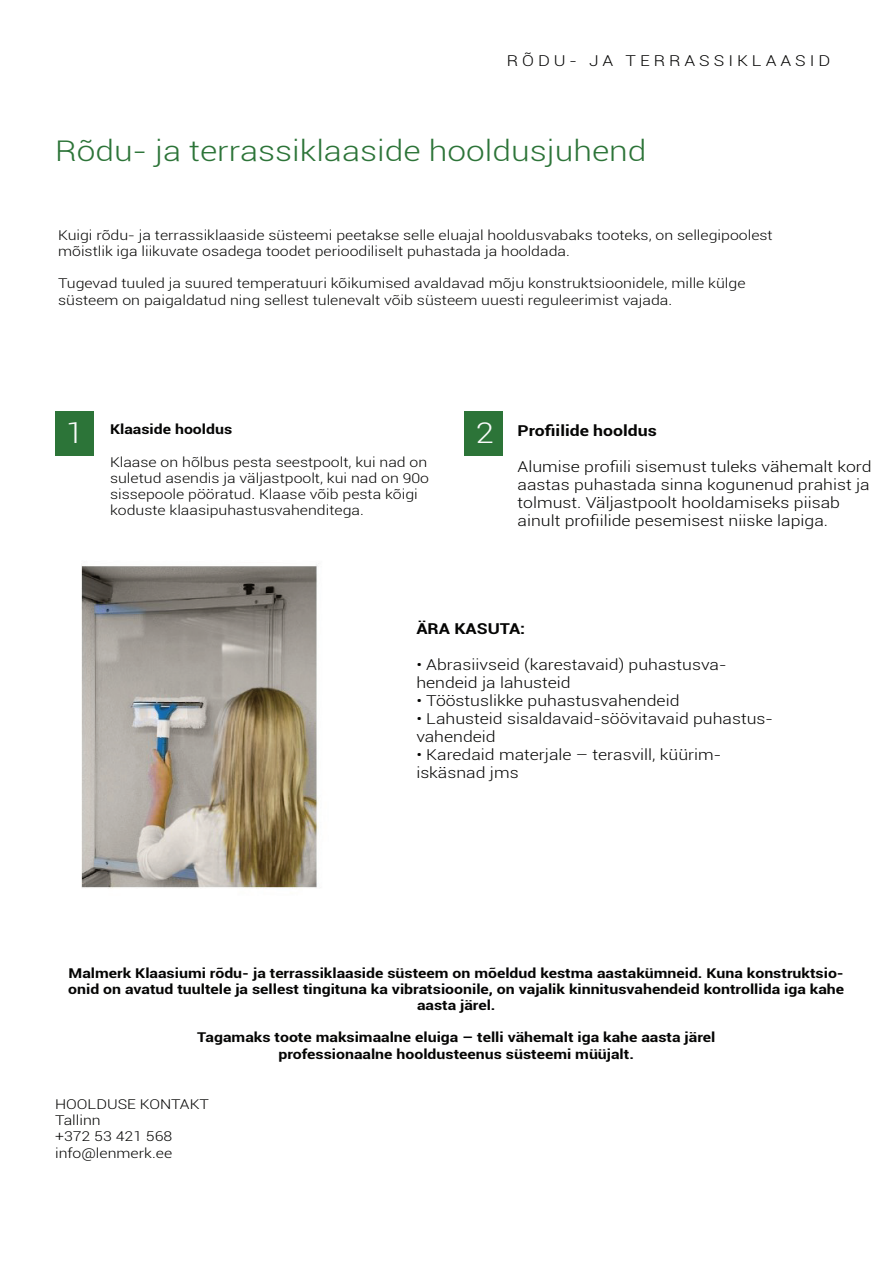
<style>
.page{position:relative;width:893px;height:1263px;background:#fff}
.page>*{position:absolute;margin:0;border:0;box-sizing:border-box;transform-origin:0 0}
.t1{font:300 28.5px "Roboto";color:#2c7438;scale:1.18 1}
.t2{font:300 28.5px "Roboto";color:#fafbfb;scale:1.18 1}
.t3{font:300 15px/18px "Roboto";color:#050504;scale:1.18 1}
.t4{font:700 15px "Roboto";color:#050504;scale:1.18 1}
.t5{font:300 15px "Roboto";letter-spacing:.225em;color:#050504;scale:1.18 1}
.t6{font:300 13.5px/16.2px "Roboto";color:#050504;scale:1.18 1}
.t7{font:700 13.5px/16.2px "Roboto";color:#050504;text-align:center;scale:1.18 1}
</style>
<div class="page">
<img style="left:81px;top:565px;width:238px;height:324px">
<div style="left:55px;top:411px;width:38px;height:44px;background:#2c7438"></div>
<div style="left:465px;top:411px;width:38px;height:44px;background:#2c7438"></div>
<p class="t5" style="left:507px;top:50px;width:276px">RÕDU- JA TERRASSIKLAASID</p>
<h1 class="t1" style="left:55px;top:131px;width:503px">Rõdu- ja terrassiklaaside hooldusjuhend</h1>
<p class="t6" style="left:58px;top:226px;width:607px">Kuigi rõdu- ja terrassiklaaside süsteemi peetakse selle eluajal hooldusvabaks tooteks, on sellegipoolest mõistlik iga liikuvate osadega toodet perioodiliselt puhastada ja hooldada.</p>
<p class="t6" style="left:58px;top:275px;width:584px">Tugevad tuuled ja suured temperatuuri kõikumised avaldavad mõju konstruktsioonidele, mille külge süsteem on paigaldatud ning sellest tulenevalt võib süsteem uuesti reguleerimist vajada.</p>
<h1 class="t2" style="left:66px;top:413px;width:17px">1</h1>
<p class="t7" style="left:110px;top:421px;width:105px">Klaaside hooldus</p>
<p class="t6" style="left:110px;top:453px;width:272px">Klaase on hõlbus pesta seestpoolt, kui nad on suletud asendis ja väljastpoolt, kui nad on 90o sissepoole pööratud. Klaase võib pesta kõigi koduste klaasipuhastusvahenditega.</p>
<h1 class="t2" style="left:476px;top:413px;width:17px">2</h1>
<p class="t4" style="left:518px;top:420px;width:119px">Profiilide hooldus</p>
<p class="t3" style="left:518px;top:457px;width:302px">Alumise profiili sisemust tuleks vähemalt kord aastas puhastada sinna kogunenud prahist ja tolmust. Väljastpoolt hooldamiseks piisab ainult profiilide pesemisest niiske lapiga.</p>
<p class="t4" style="left:416px;top:618px;width:94px">ÄRA KASUTA:</p>
<p class="t3" style="left:416px;top:655px;width:264px">• Abrasiivseid (karestavaid) puhastusva&shy;hendeid ja lahusteid</p>
<p class="t3" style="left:416px;top:691px;width:225px">• Tööstuslikke puhastusvahendeid</p>
<p class="t3" style="left:416px;top:709px;width:304px">• Lahusteid sisaldavaid-söövitavaid puhastus&shy;vahendeid</p>
<p class="t3" style="left:416px;top:745px;width:260px">• Karedaid materjale – terasvill, küürim&shy;iskäsnad jms</p>
<p class="t7" style="left:68px;top:964px;width:659px">Malmerk Klaasiumi rõdu- ja terrassiklaaside süsteem on mõeldud kestma aastakümneid. Kuna konstruktsio&shy;onid on avatud tuultele ja sellest tingituna ka vibratsioonile, on vajalik kinnitusvahendeid kontrollida iga kahe aasta järel.</p>
<p class="t7" style="left:197px;top:1029px;width:441px">Tagamaks toote maksimaalne eluiga – telli vähemalt iga kahe aasta järel professionaalne hooldusteenus süsteemi müüjalt.</p>
<p class="t6" style="left:55px;top:1095px;width:132px">HOOLDUSE KONTAKT<br>Tallinn<br>+372 53 421 568 info@lenmerk.ee</p>
</div>
